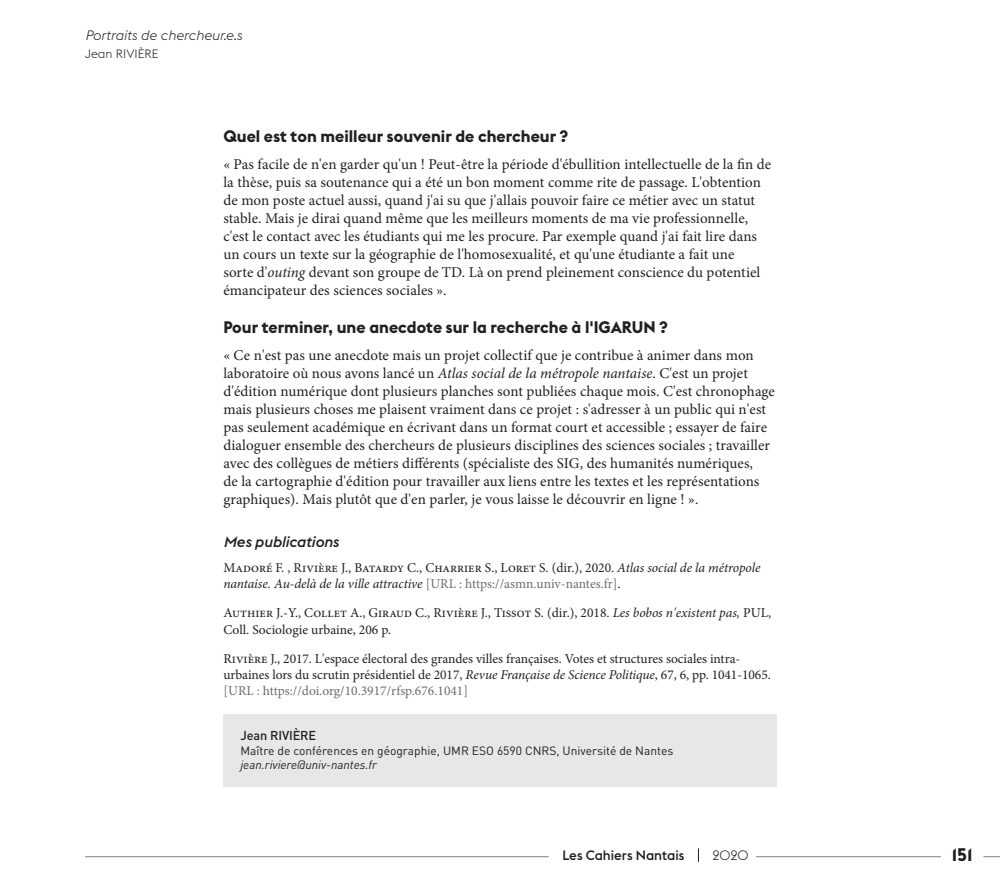
<style>
.page{position:relative;width:1000px;height:893px;background:#fff}
.page>*{position:absolute;margin:0;border:0;box-sizing:border-box;transform-origin:0 0}
.t1{font:700 18px "Euclid Flex";color:#231f20}
.t2{font:700 16.5px "Euclid Flex";color:#231f20}
.t3{font:15px/18px "Minion Pro";letter-spacing:-.005em;color:#231f20}
.t4{font:italic 500 15px "Euclid Flex";color:#231f20}
.t5{font:13.5px/16.4px "Minion Pro";color:#231f20}
.t6{font:italic 300 13.5px "Euclid Flex";color:#231f20}
.t7{font:500 13.5px "Euclid Flex";color:#231f20}
.t8{font:300 13.5px "Euclid Flex";color:#231f20}
.t9{font:500 12.75px "DIN Pro";letter-spacing:-.01em;color:#231f20}
.t10{font:12px "DIN Pro";color:#231f20}
.t11{font:italic 12px "DIN Pro";color:#231f20}
.t12{font:300 12px "Euclid Flex";color:#231f20}
.s1{font-style:italic}
.s2{color:#6c6d70}
</style>
<div class="page">
<svg style="left:983px;top:856px;width:16px;height:1px"></svg>
<hr style="left:85px;top:856px;width:463px;height:1px;background:#808285">
<hr style="left:755px;top:856px;width:185px;height:1px;background:#808285">
<svg style="left:698px;top:848px;width:1px;height:14px"></svg>
<div style="left:223px;top:714px;width:553px;height:73px;background:#e6e7e9"></div>
<p class="t6" style="left:85px;top:27px;width:158px">Portraits de chercheur.e.s</p>
<p class="t12" style="left:85px;top:46px;width:75px">Jean RIVIÈRE</p>
<p class="t2" style="left:223px;top:127px;width:346px">Quel est ton meilleur souvenir de chercheur ?</p>
<p class="t3" style="left:223px;top:155px;width:549px">« Pas facile de n'en garder qu'un ! Peut-être la période d'ébullition intellectuelle de la fin de la thèse, puis sa soutenance qui a été un bon moment comme rite de passage. L'obtention de mon poste actuel aussi, quand j'ai su que j'allais pouvoir faire ce métier avec un statut stable. Mais je dirai quand même que les meilleurs moments de ma vie professionnelle, c'est le contact avec les étudiants qui me les procure. Par exemple quand j'ai fait lire dans un cours un texte sur la géographie de l'homosexualité, et qu'une étudiante a fait une<br>sorte d'<span class="s1">outing</span> devant son groupe de TD. Là on prend pleinement conscience du potentiel émancipateur des sciences sociales ».</p>
<p class="t2" style="left:223px;top:318px;width:445px">Pour terminer, une anecdote sur la recherche à l'IGARUN ?</p>
<p class="t3" style="left:223px;top:346px;width:553px">« Ce n'est pas une anecdote mais un projet collectif que je contribue à animer dans mon laboratoire où nous avons lancé un <span class="s1">Atlas social de la métropole nantaise</span>. C'est un projet d'édition numérique dont plusieurs planches sont publiées chaque mois. C'est chronophage mais plusieurs choses me plaisent vraiment dans ce projet : s'adresser à un public qui n'est pas seulement académique en écrivant dans un format court et accessible ; essayer de faire dialoguer ensemble des chercheurs de plusieurs disciplines des sciences sociales ; travailler avec des collègues de métiers différents (spécialiste des SIG, des humanités numériques,<br>de la cartographie d'édition pour travailler aux liens entre les textes et les représentations graphiques). Mais plutôt que d'en parler, je vous laisse le découvrir en ligne ! ».</p>
<p class="t4" style="left:223px;top:533px;width:117px">Mes publications</p>
<p class="t5" style="left:223px;top:559px;width:538px">Madoré F. , Rivière J., Batardy C., Charrier S., Loret S. (dir.), 2020. <span class="s1">Atlas social de la métropole nantaise. Au-delà de la ville attractive</span> <span class="s2">[URL : https://asmn.univ-nantes.fr]</span>.</p>
<p class="t5" style="left:223px;top:605px;width:549px">Authier J.-Y., Collet A., Giraud C., Rivière J., Tissot S. (dir.), 2018. <span class="s1">Les bobos n'existent pas,</span> PUL,<br>Coll. Sociologie urbaine, 206 p.</p>
<p class="t5" style="left:223px;top:650px;width:549px">Rivière J., 2017. L'espace électoral des grandes villes françaises. Votes et structures sociales intra&shy;urbaines lors du scrutin présidentiel de 2017, <span class="s1">Revue Française de Science Politique</span>, 67, 6, pp. 1041-1065. <span class="s2">[URL : https://doi.org/10.3917/rfsp.676.1041]</span></p>
<p class="t9" style="left:240px;top:725px;width:77px">Jean RIVIÈRE</p>
<p class="t10" style="left:240px;top:741px;width:434px">Maître de conférences en géographie, UMR ESO 6590 CNRS, Université de Nantes</p>
<p class="t11" style="left:240px;top:756px;width:138px">jean.riviere@univ-nantes.fr</p>
<p class="t7" style="left:562px;top:847px;width:123px">Les Cahiers Nantais</p>
<p class="t8" style="left:712px;top:847px;width:38px">2020</p>
<p class="t1" style="left:951px;top:844px;width:22px">151</p>
</div>
